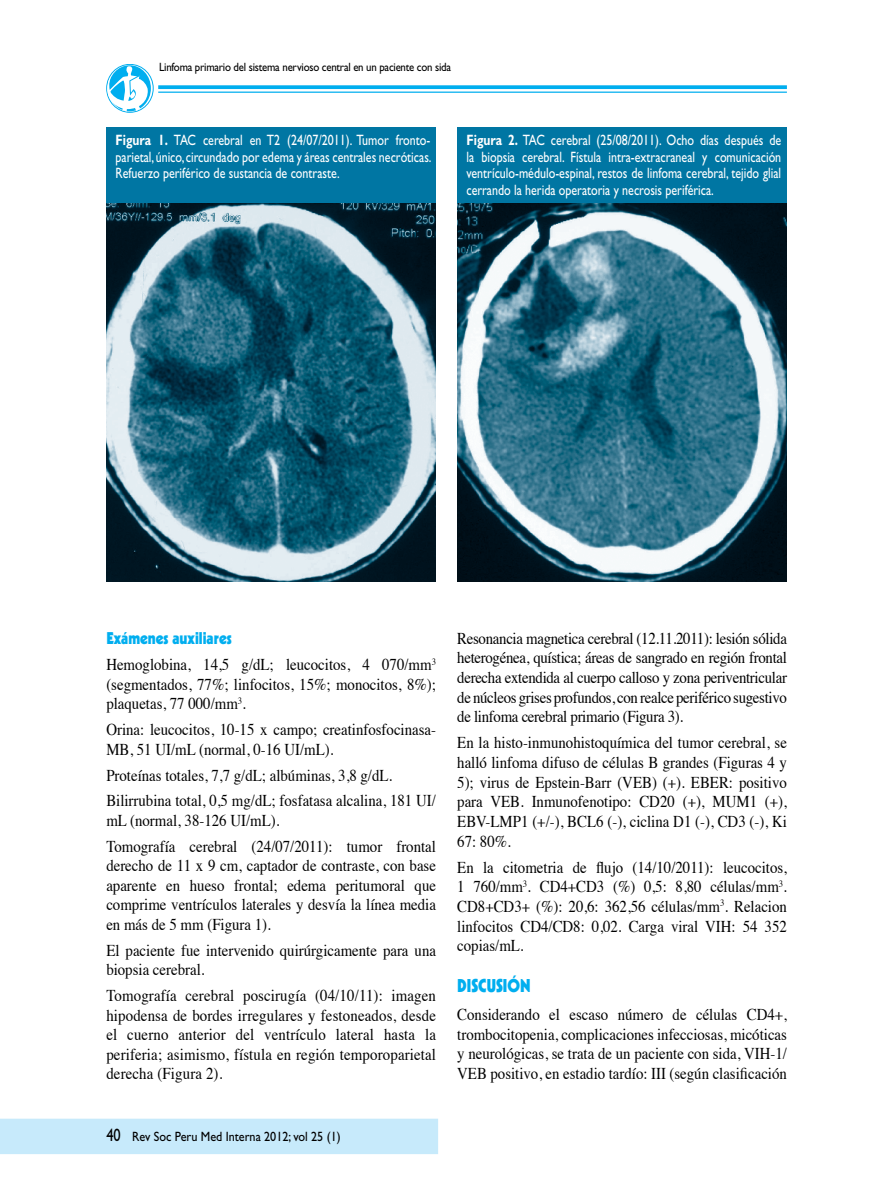
<style>
.page{position:relative;width:872px;height:1191px;background:#fff}
.page>*{position:absolute;margin:0;border:0;box-sizing:border-box;transform-origin:0 0}
.t1{font:900 18px "Kabel";color:#00aeef;scale:.9 1}
.t2{font:16.5px/19.5px "Times";color:#000;text-align:justify;scale:.9 1}
.t3{font:900 16.5px "Kabel";color:#00aeef;scale:.9 1}
.t4{font:15px/16.5px "Gill Sans";color:#fff;text-align:justify;scale:.8 1}
.t5{font:13.5px "Gill Sans";color:#000;scale:.9 1}
.t6{font:12px "Gill Sans";letter-spacing:-.02em;color:#000;scale:.9 1}
.s1{font-weight:700}
.s2{font-size:18px}
</style>
<div class="page">
<div style="left:0;top:1118px;width:438px;height:36px;background:#c7eafb"></div>
<svg style="left:108px;top:65px;width:43px;height:46px"></svg>
<div style="left:106px;top:64px;width:47px;height:49px;border:1px solid #00aeef;border-radius:50%"></div>
<svg style="left:107px;top:66px;width:41px;height:45px"></svg>
<svg style="left:158px;top:85px;width:629px;height:4px;background:#13b4f0"></svg>
<hr style="left:158px;top:92px;width:629px;height:1px;background:#00aeef">
<img style="left:106px;top:204px;width:330px;height:378px">
<img style="left:457px;top:203px;width:329px;height:379px">
<div style="left:106px;top:128px;width:330px;height:75px;background:#0076a3"></div>
<div style="left:457px;top:128px;width:330px;height:75px;background:#0076a3"></div>
<p class="t6" style="left:159px;top:60px;width:326px">Linfoma primario del sistema nervioso central en un paciente con sida</p>
<p class="t4" style="left:116px;top:132px;width:396px"><span class="s1">Figura 1.</span> TAC cerebral en T2 (24/07/2011). Tumor fronto&shy;parietal, único, circundado por edema y áreas centrales necróticas.<br>Refuerzo periférico de sustancia de contraste.</p>
<p class="t4" style="left:466px;top:132px;width:395px"><span class="s1">Figura 2.</span> TAC cerebral (25/08/2011). Ocho días después de la biopsia cerebral. Fístula intra-extracraneal y comunicación ventrículo-médulo-espinal, restos de linfoma cerebral, tejido glial cerrando la herida operatoria y necrosis periférica.</p>
<p class="t3" style="left:106px;top:628px;width:141px">Exámenes auxiliares</p>
<p class="t2" style="left:106px;top:653px;width:368px">Hemoglobina, 14,5 g/dL; leucocitos, 4 070/mm<sup>3 </sup>(segmentados, 77%; linfocitos, 15%; monocitos, 8%); plaquetas, 77 000/mm<sup>3</sup>.</p>
<p class="t2" style="left:106px;top:718px;width:368px">Orina: leucocitos, 10-15 x campo; creatinfosfocinasa-<br>MB, 51 UI/mL (normal, 0-16 UI/mL).</p>
<p class="t2" style="left:106px;top:760px;width:368px;line-height:25.8px">Proteínas totales, 7,7 g/dL; albúminas, 3,8 g/dL.<br>Bilirrubina total, 0,5 mg/dL; fosfatasa alcalina, 181 UI/</p>
<p class="t2" style="left:106px;top:806px;width:368px;line-height:25.8px">mL (normal, 38-126 UI/mL).<br>Tomografía cerebral (24/07/2011): tumor frontal</p>
<p class="t2" style="left:106px;top:854px;width:368px">derecho de 11 x 9 cm, captador de contraste, con base aparente en hueso frontal; edema peritumoral que comprime ventrículos laterales y desvía la línea media en más de 5 mm (Figura 1).</p>
<p class="t2" style="left:106px;top:939px;width:368px">El paciente fue intervenido quirúrgicamente para una biopsia cerebral.</p>
<p class="t2" style="left:106px;top:984px;width:368px">Tomografía cerebral poscirugía (04/10/11): imagen hipodensa de bordes irregulares y festoneados, desde el cuerno anterior del ventrículo lateral hasta la periferia; asimismo, fístula en región temporoparietal derecha (Figura 2).</p>
<p class="t5" style="left:106px;top:1128px;width:262px"><span class="s2">40</span> Rev Soc Peru Med Interna 2012; vol 25 (1)</p>
<p class="t2" style="left:457px;top:627px;width:368px">Resonancia magnetica cerebral (12.11.2011): lesión sólida heterogénea, quística; áreas de sangrado en región frontal derecha extendida al cuerpo calloso y zona periventricular de núcleos grises profundos, con realce periférico sugestivo de linfoma cerebral primario (Figura 3).</p>
<p class="t2" style="left:457px;top:731px;width:368px">En la histo-inmunohistoquímica del tumor cerebral, se halló linfoma difuso de células B grandes (Figuras 4 y 5); virus de Epstein-Barr (VEB) (+). EBER: positivo para VEB. Inmunofenotipo: CD20 (+), MUM1 (+), EBV-LMP1 (+/-), BCL6 (-), ciclina D1 (-), CD3 (-), Ki 67: 80%.</p>
<p class="t2" style="left:457px;top:855px;width:368px">En la citometria de flujo (14/10/2011): leucocitos, 1 760/mm<sup>3</sup>. CD4+CD3 (%) 0,5: 8,80 células/mm<sup>3</sup>.<br>CD8+CD3+ (%): 20,6: 362,56 células/mm<sup>3</sup>. Relacion linfocitos CD4/CD8: 0,02. Carga viral VIH: 54 352 copias/mL.</p>
<p class="t1" style="left:457px;top:974px;width:83px">DISCUSIÓN</p>
<p class="t2" style="left:457px;top:1003px;width:368px">Considerando el escaso número de células CD4+, trombocitopenia, complicaciones infecciosas, micóticas y neurológicas, se trata de un paciente con sida, VIH-1/ VEB positivo, en estadio tardío: III (según clasificación</p>
</div>
